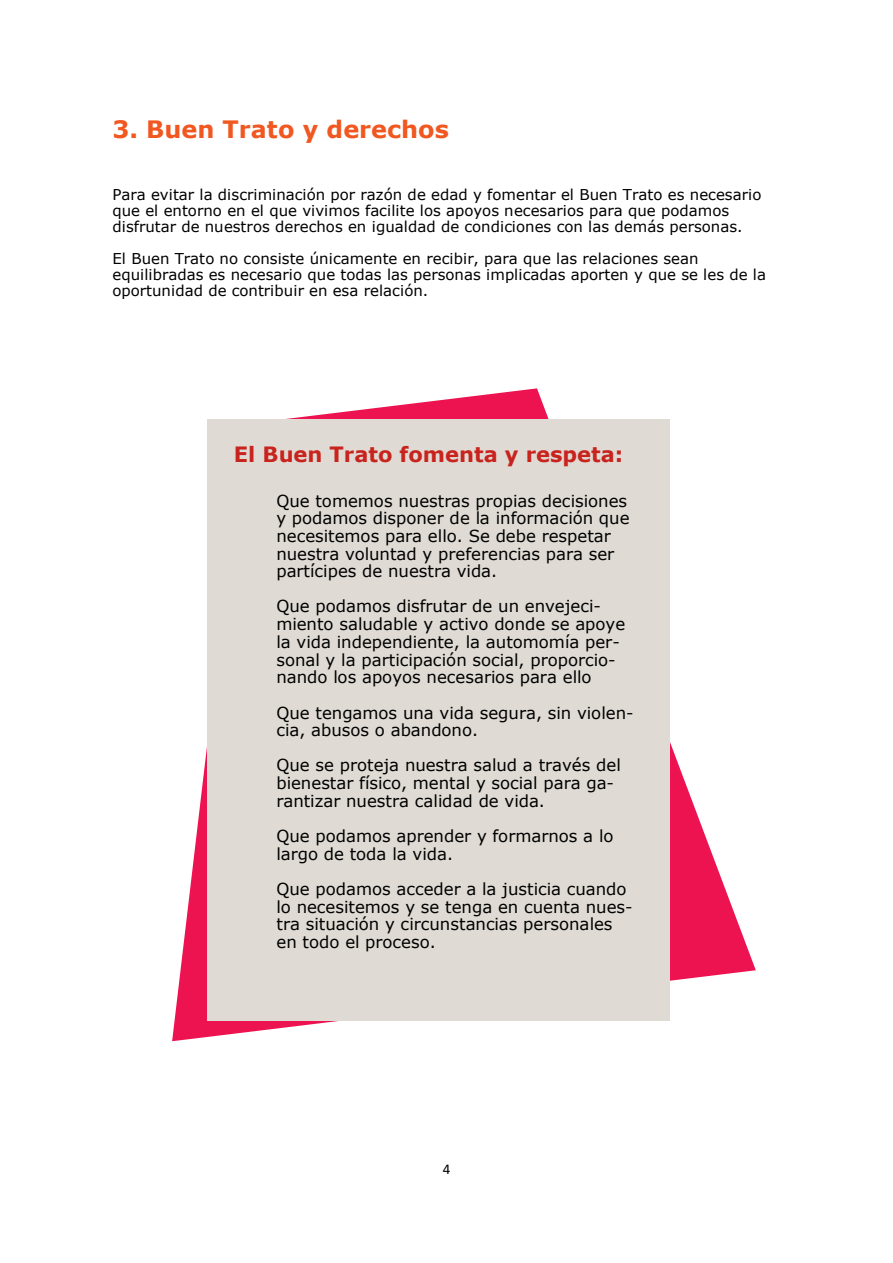
<style>
.page{position:relative;width:893px;height:1263px;background:#fff}
.page>*{position:absolute;margin:0;border:0;box-sizing:border-box;transform-origin:0 0}
.t1{font:700 24px "Verdana";color:#f15720}
.t2{font:700 21px "Verdana";color:#c9231e}
.t3{font:16.5px/17.7px "Verdana";color:#000}
.t4{font:15px/16px "Verdana";color:#000}
.t5{font:15px "Calibri";color:#000}
</style>
<div class="page">
<svg style="left:172px;top:388px;width:584px;height:653px"></svg>
<div style="left:208px;top:419px;width:462px;height:602px;background:#dfdbd4"></div>
<h1 class="t1" style="left:112px;top:112px;width:338px">3. Buen Trato y derechos</h1>
<p class="t4" style="left:112px;top:186px;width:651px">Para evitar la discriminación por razón de edad y fomentar el Buen Trato es necesario que el entorno en el que vivimos facilite los apoyos necesarios para que podamos disfrutar de nuestros derechos en igualdad de condiciones con las demás personas.</p>
<p class="t4" style="left:113px;top:251px;width:655px">El Buen Trato no consiste únicamente en recibir, para que las relaciones sean equilibradas es necesario que todas las personas implicadas aporten y que se les de la oportunidad de contribuir en esa relación.</p>
<p class="t2" style="left:234px;top:439px;width:391px">El Buen Trato fomenta y respeta:</p>
<p class="t3" style="left:276px;top:492px;width:355px">Que tomemos nuestras propias decisiones y podamos disponer de la información que necesitemos para ello. Se debe respetar nuestra voluntad y preferencias para ser partícipes de nuestra vida.</p>
<p class="t3" style="left:276px;top:597px;width:350px">Que podamos disfrutar de un envejeci&shy;miento saludable y activo donde se apoye la vida independiente, la automomía per&shy;sonal y la participación social, proporcio&shy;nando los apoyos necesarios para ello</p>
<p class="t3" style="left:276px;top:703px;width:359px">Que tengamos una vida segura, sin violen&shy;cia, abusos o abandono.</p>
<p class="t3" style="left:276px;top:756px;width:346px">Que se proteja nuestra salud a través del bienestar físico, mental y social para ga&shy;rantizar nuestra calidad de vida.</p>
<p class="t3" style="left:276px;top:827px;width:339px">Que podamos aprender y formarnos a lo largo de toda la vida.</p>
<p class="t3" style="left:276px;top:880px;width:358px">Que podamos acceder a la justicia cuando lo necesitemos y se tenga en cuenta nues&shy;tra situación y circunstancias personales en todo el proceso.</p>
<p class="t5" style="left:443px;top:1158px;width:9px">4</p>
</div>
